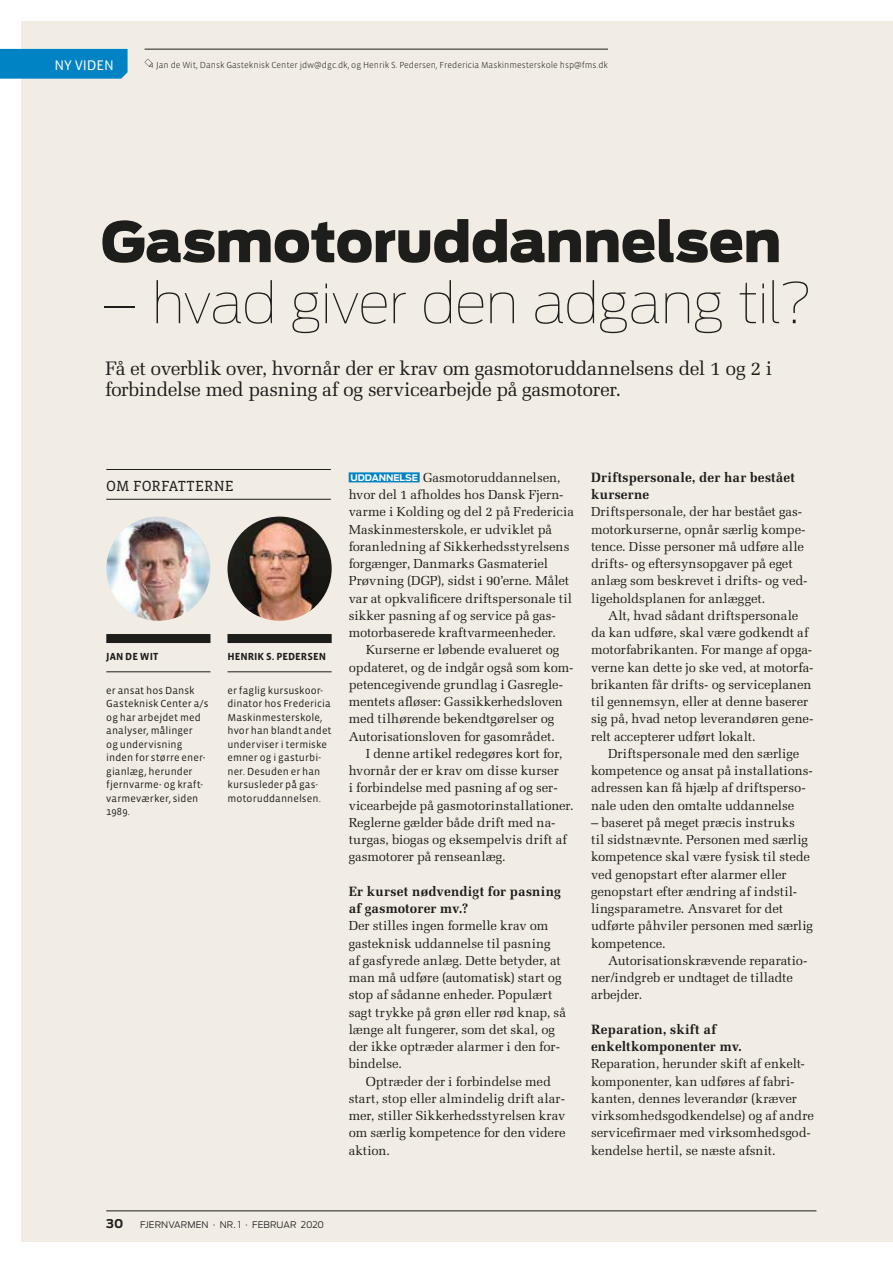
<style>
.page{position:relative;width:893px;height:1263px;background:#fff}
.page>*{position:absolute;margin:0;border:0;box-sizing:border-box;transform-origin:0 0}
.t1{font:100 55.5px "Antenna";letter-spacing:-.02em;color:#1d1d1b}
.t2{font:900 55.5px "Antenna";letter-spacing:-.01em;color:#1d1d1b}
.t3{font:19.5px/21px "Melior LT Std";letter-spacing:-.02em;color:#1d1d1b}
.t4{font:15px "Vista Slab OT";color:#1d1d1b}
.t5{font:14.25px "Vista Sans OT";letter-spacing:-.005em;color:#fff}
.t6{font:700 13.5px/17.2px "Melior LT Std";letter-spacing:.01em;color:#1d1d1b}
.t7{font:13.05px/17.2px "Melior LT Std";letter-spacing:-.005em;color:#1d1d1b}
.t8{font:700 12px "Antenna";color:#1d1d1b}
.t9{font:10.5px/13.5px "Vista Sans OT";letter-spacing:.01em;color:#1d1d1b}
.t10{font:700 10.5px "Vista Sans OT";color:#1d1d1b}
.t11{font:300 9px "Vista Sans OT";color:#1d1d1b}
.t12{font:300 9px "Antenna";letter-spacing:.005em;color:#1d1d1b}
.s1{font-family:"Antenna";font-weight:700;font-size:9px;color:#fff}
</style>
<div class="page">
<div style="left:21px;top:21px;width:872px;height:1221px;background:#f2ede4"></div>
<div style="left:349px;top:472px;width:71px;height:10px;background:#0083c5"></div>
<img style="left:106px;top:517px;width:104px;height:104px;border-radius:52px">
<img style="left:227px;top:517px;width:105px;height:104px;border-radius:52px">
<hr style="left:106px;top:469px;width:225px;height:1px;background:#1d1d1b">
<hr style="left:106px;top:499px;width:225px;height:1px;background:#1d1d1b">
<div style="left:227px;top:634px;width:105px;height:9px;background:#1d1d1b"></div>
<hr style="left:227px;top:671px;width:105px;height:1px;background:#1d1d1b">
<div style="left:106px;top:634px;width:104px;height:9px;background:#1d1d1b"></div>
<hr style="left:106px;top:671px;width:104px;height:1px;background:#1d1d1b">
<hr style="left:106px;top:1210px;width:710px;height:1px;background:#1d1d1b">
<div style="left:0;top:49px;width:128px;height:30px;background:#0083c5"></div>
<hr style="left:145px;top:49px;width:463px;height:1px;background:#1d1d1b">
<svg style="left:145px;top:59px;width:8px;height:8px"></svg>
<p class="t5" style="left:54px;top:58px;width:61px">NY VIDEN</p>
<p class="t11" style="left:156px;top:60px;width:453px">Jan de Wit, Dansk Gasteknisk Center jdw@dgc.dk, og Henrik S. Pedersen, Fredericia Maskinmesterskole hsp@fms.dk</p>
<h1 class="t2" style="left:101px;top:209px;width:682px">Gasmotoruddannelsen</h1>
<h1 class="t1" style="left:101px;top:270px;width:714px">– hvad giver den adgang til?</h1>
<h2 class="t3" style="left:105px;top:357px;width:669px">Få et overblik over, hvornår der er krav om gasmotoruddannelsens del 1 og 2 i forbindelse med pasning af og servicearbejde på gasmotorer.</h2>
<p class="t4" style="left:106px;top:478px;width:129px">OM FORFATTERNE</p>
<p class="t10" style="left:106px;top:651px;width:54px">JAN DE WIT</p>
<p class="t9" style="left:106px;top:683px;width:104px">er ansat hos Dansk<br>Gasteknisk Center a/s og har arbejdet med analyser, målinger<br>og undervisning inden for større ener&shy;gianlæg, herunder fjernvarme- og kraft&shy;varmeværker, siden<br>1989.</p>
<p class="t10" style="left:227px;top:651px;width:100px">HENRIK S. PEDERSEN</p>
<p class="t9" style="left:227px;top:683px;width:106px">er faglig kursuskoor&shy;dinator hos Fredericia<br>Maskinmesterskole, hvor han blandt andet underviser i termiske emner og i gasturbi&shy;ner. Desuden er han kursusleder på gas&shy;motoruddannelsen.</p>
<p class="t7" style="left:349px;top:469px;width:227px"><span class="s1">UDDANNELSE</span> Gasmotoruddannelsen, hvor del 1 afholdes hos Dansk Fjern&shy;varme i Kolding og del 2 på Fredericia Maskinmesterskole, er udviklet på foranledning af Sikkerhedsstyrelsens forgænger, Danmarks Gasmateriel Prøvning (DGP), sidst i 90’erne. Målet var at opkvalificere driftspersonale til sikker pasning af og service på gas&shy;motorbaserede kraftvarmeenheder.</p>
<p class="t7" style="left:349px;top:641px;width:226px;text-indent:17px">Kurserne er løbende evalueret og opdateret, og de indgår også som kom&shy;petencegivende grundlag i Gasregle&shy;mentets afløser: Gassikkerhedsloven med tilhørende bekendtgørelser og Autorisationsloven for gasområdet.</p>
<p class="t7" style="left:349px;top:745px;width:227px;text-indent:17px">I denne artikel redegøres kort for, hvornår der er krav om disse kurser<br>i forbindelse med pasning af og ser&shy;vicearbejde på gasmotorinstallationer.<br>Reglerne gælder både drift med na&shy;turgas, biogas og eksempelvis drift af gasmotorer på renseanlæg.</p>
<p class="t6" style="left:349px;top:882px;width:214px">Er kurset nødvendigt for pasning af gasmotorer mv.?</p>
<p class="t7" style="left:349px;top:917px;width:219px">Der stilles ingen formelle krav om gasteknisk uddannelse til pasning<br>af gasfyrede anlæg. Dette betyder, at man må udføre (automatisk) start og stop af sådanne enheder. Populært sagt trykke på grøn eller rød knap, så længe alt fungerer, som det skal, og der ikke optræder alarmer i den for&shy;bindelse.</p>
<p class="t7" style="left:349px;top:1073px;width:219px;text-indent:17px">Optræder der i forbindelse med start, stop eller almindelig drift alar&shy;mer, stiller Sikkerhedsstyrelsen krav om særlig kompetence for den videre aktion.</p>
<p class="t6" style="left:591px;top:468px;width:205px">Driftspersonale, der har bestået kurserne</p>
<p class="t7" style="left:591px;top:503px;width:218px">Driftspersonale, der har bestået gas&shy;motorkurserne, opnår særlig kompe&shy;tence. Disse personer må udføre alle drifts- og eftersynsopgaver på eget anlæg som beskrevet i drifts- og ved&shy;ligeholdsplanen for anlægget.</p>
<p class="t7" style="left:591px;top:607px;width:224px;text-indent:17px">Alt, hvad sådant driftspersonale da kan udføre, skal være godkendt af motorfabrikanten. For mange af opga&shy;verne kan dette jo ske ved, at motorfa&shy;brikanten får drifts- og serviceplanen til gennemsyn, eller at denne baserer sig på, hvad netop leverandøren gene&shy;relt accepterer udført lokalt.</p>
<p class="t7" style="left:591px;top:745px;width:223px;text-indent:17px">Driftspersonale med den særlige kompetence og ansat på installations&shy;adressen kan få hjælp af driftsperso&shy;nale uden den omtalte uddannelse</p>
<p class="t7" style="left:591px;top:814px;width:224px">– baseret på meget præcis instruks<br>til sidstnævnte. Personen med særlig kompetence skal være fysisk til stede ved genopstart efter alarmer eller genopstart efter ændring af indstil&shy;lingsparametre. Ansvaret for det udførte påhviler personen med særlig kompetence.</p>
<p class="t7" style="left:591px;top:952px;width:218px;text-indent:17px">Autorisationskrævende reparatio&shy;ner/indgreb er undtaget de tilladte arbejder.</p>
<p class="t6" style="left:591px;top:1020px;width:152px">Reparation, skift af enkeltkomponenter mv.</p>
<p class="t7" style="left:591px;top:1055px;width:224px">Reparation, herunder skift af enkelt&shy;komponenter, kan udføres af fabri&shy;kanten, dennes leverandør (kræver virksomhedsgodkendelse) og af andre servicefirmaer med virksomhedsgod&shy;kendelse hertil, se næste afsnit.</p>
<p class="t8" style="left:106px;top:1217px;width:19px">30</p>
<p class="t12" style="left:140px;top:1219px;width:185px">FJERNVARMEN · NR. 1 · FEBRUAR 2020</p>
</div>
